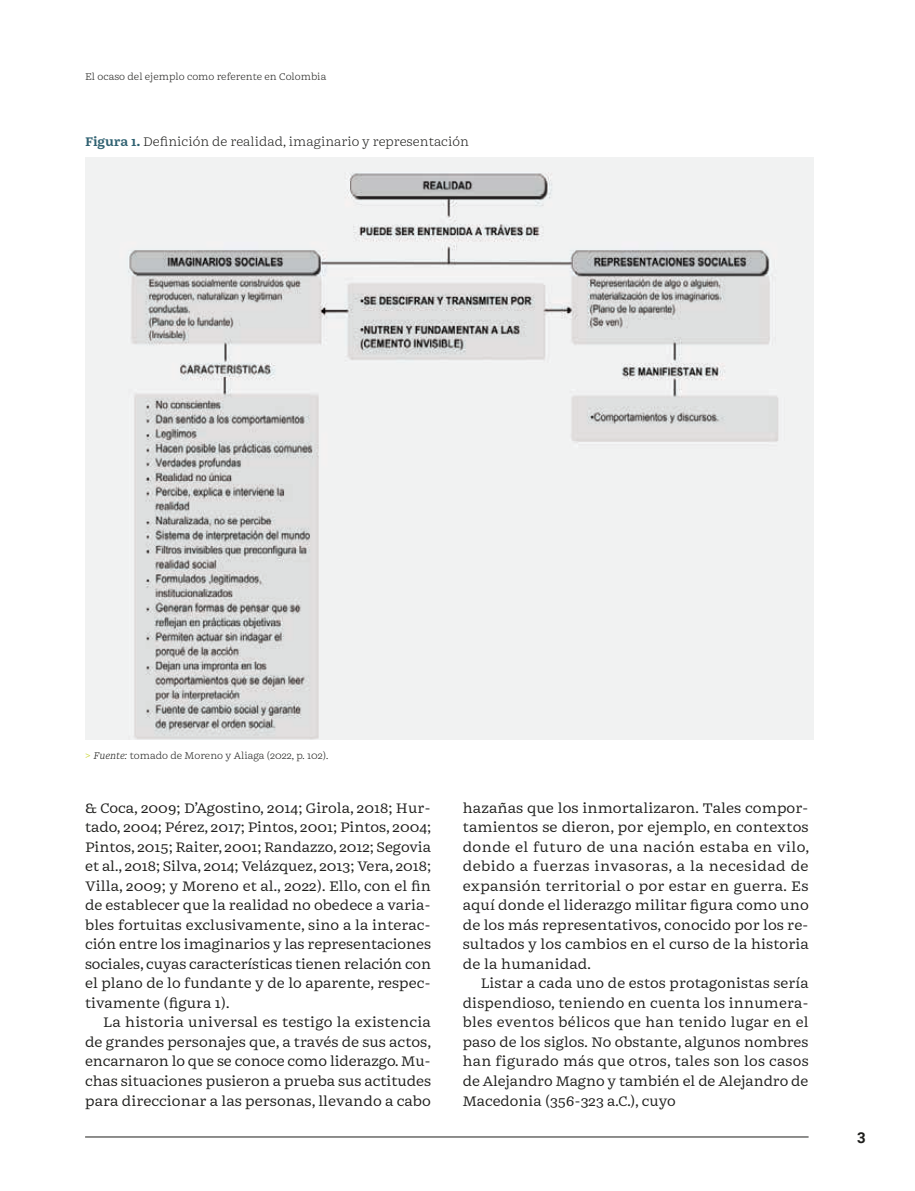
<style>
.page{position:relative;width:915px;height:1191px;background:#fff}
.page>*{position:absolute;margin:0;border:0;box-sizing:border-box;transform-origin:0 0}
.t1{font:15px/19.5px "Mala";color:#1e1e1c;text-align:justify}
.t2{font:700 15px "Roboto";color:#1e1e1c}
.t3{font:300 13.5px "Mala";color:#1e1e1c}
.t4{font:300 10.5px "Mala";color:#1e1e1c}
.s1{font-weight:700;color:#2f6171}
.s2{font-family:"Roboto";color:#c7d330}
.s3{font-style:italic}
</style>
<div class="page">
<hr style="left:85px;top:1136px;width:723px;height:1px;background:#1e1e1c">
<img style="left:85px;top:157px;width:727px;height:582px">
<p class="t4" style="left:85px;top:70px;width:243px">El ocaso del ejemplo como referente en Colombia</p>
<p class="t3" style="left:85px;top:134px;width:385px"><span class="s1">Figura 1.</span> Definición de realidad, imaginario y representación</p>
<p class="t4" style="left:85px;top:749px;width:245px"><span class="s2">&gt;</span> <span class="s3">Fuente:</span> tomado de Moreno y Aliaga (2022, p. 102).</p>
<p class="t1" style="left:85px;top:798px;width:347px">&amp; Coca, 2009; D’Agostino, 2014; Girola, 2018; Hur&shy;tado, 2004; Pérez, 2017; Pintos, 2001; Pintos, 2004; Pintos, 2015; Raiter, 2001; Randazzo, 2012; Segovia et al., 2018; Silva, 2014; Velázquez, 2013; Vera, 2018; Villa, 2009; y Moreno et al., 2022). Ello, con el fin de establecer que la realidad no obedece a varia&shy;bles fortuitas exclusivamente, sino a la interac&shy;ción entre los imaginarios y las representaciones sociales, cuyas características tienen relación con el plano de lo fundante y de lo aparente, respec&shy;tivamente (figura 1).</p>
<p class="t1" style="left:85px;top:1012px;width:347px;text-indent:18px">La historia universal es testigo la existencia de grandes personajes que, a través de sus actos, encarnaron lo que se conoce como liderazgo. Mu&shy;chas situaciones pusieron a prueba sus actitudes para direccionar a las personas, llevando a cabo</p>
<p class="t1" style="left:462px;top:798px;width:347px">hazañas que los inmortalizaron. Tales compor&shy;tamientos se dieron, por ejemplo, en contextos donde el futuro de una nación estaba en vilo, debido a fuerzas invasoras, a la necesidad de expansión territorial o por estar en guerra. Es aquí donde el liderazgo militar figura como uno de los más representativos, conocido por los re&shy;sultados y los cambios en el curso de la historia de la humanidad.</p>
<p class="t1" style="left:462px;top:973px;width:347px;text-indent:18px">Listar a cada uno de estos protagonistas sería dispendioso, teniendo en cuenta los innumera&shy;bles eventos bélicos que han tenido lugar en el paso de los siglos. No obstante, algunos nombres han figurado más que otros, tales son los casos de Alejandro Magno y también el de Alejandro de Macedonia (356-323 a.C.), cuyo</p>
<p class="t2" style="left:856px;top:1127px;width:10px">3</p>
</div>
